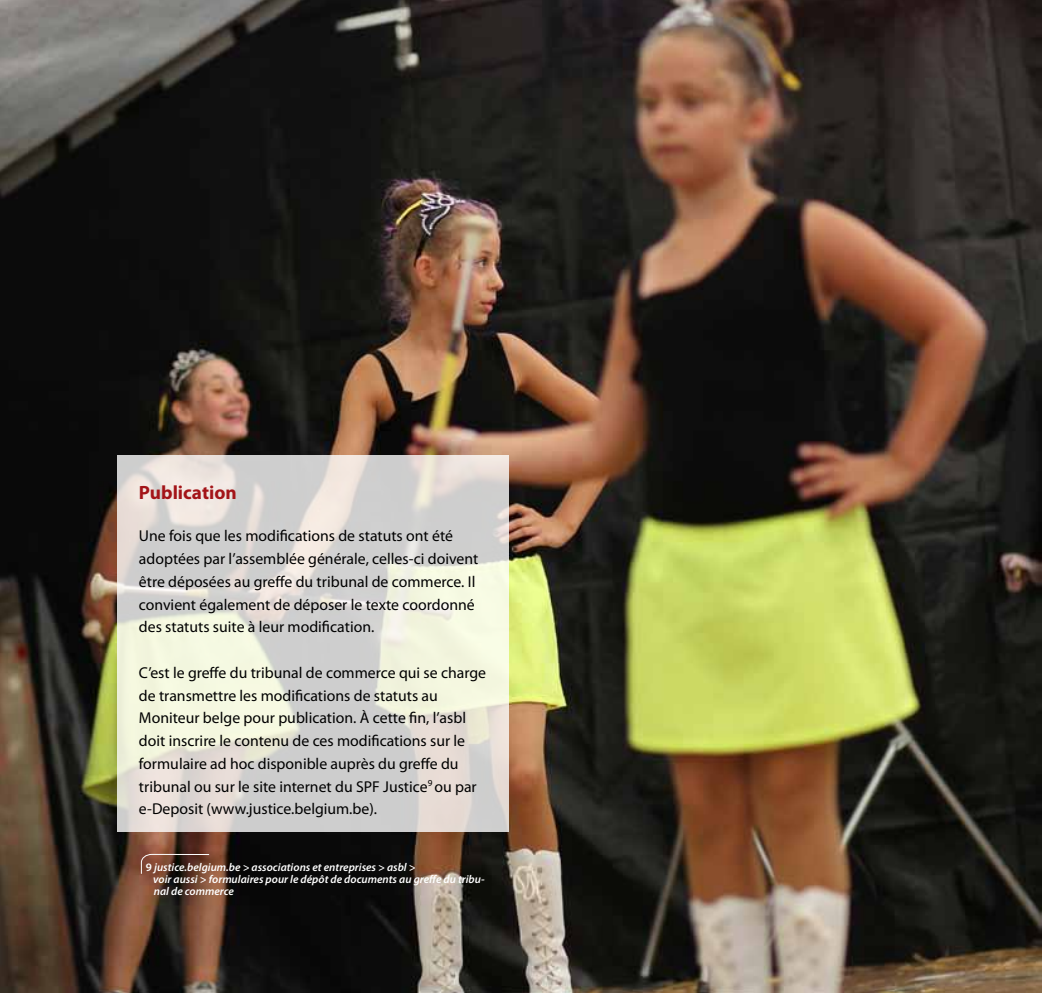
<style>
.page{position:relative;width:1042px;height:993px;background:#fff}
.page>*{position:absolute;margin:0;border:0;box-sizing:border-box;transform-origin:0 0}
.t1{font:700 19.25px "Myriad Pro";color:#a31418}
.t2{font:15.75px/22.8px "Myriad Pro";color:#000}
.t3{font:italic 600 11.38px/12.2px "Myriad Pro";color:#fff}
.s1{font-style:normal}
</style>
<div class="page">
<img style="left:0;top:0;width:1042px;height:992px">
<svg style="left:117px;top:455px;width:391px;height:376px;background:#dfddd5"></svg>
<svg style="left:140px;top:853px;width:70px;height:21px"></svg>
<p class="t1" style="left:139px;top:480px;width:99px">Publication</p>
<p class="t2" style="left:139px;top:524px;width:341px">Une fois que les modifications de statuts ont été adoptées par l’assemblée générale, celles-ci doivent être déposées au greffe du tribunal de commerce. Il convient également de déposer le texte coordonné des statuts suite à leur modification.</p>
<p class="t2" style="left:139px;top:660px;width:349px">C’est le greffe du tribunal de commerce qui se charge de transmettre les modifications de statuts au Moniteur belge pour publication. À cette fin, l’asbl doit inscrire le contenu de ces modifications sur le formulaire ad hoc disponible auprès du greffe du tribunal ou sur le site internet du SPF Justice<sup>9</sup> ou par e-Deposit (www.justice.belgium.be).</p>
<p class="t3" style="left:153px;top:860px;width:333px;text-indent:-7px"><span class="s1">9</span> justice.belgium.be &gt; associations et entreprises &gt; asbl &gt;<br>voir aussi &gt; formulaires pour le dépôt de documents au greffe du tribu&shy;nal de commerce</p>
</div>
